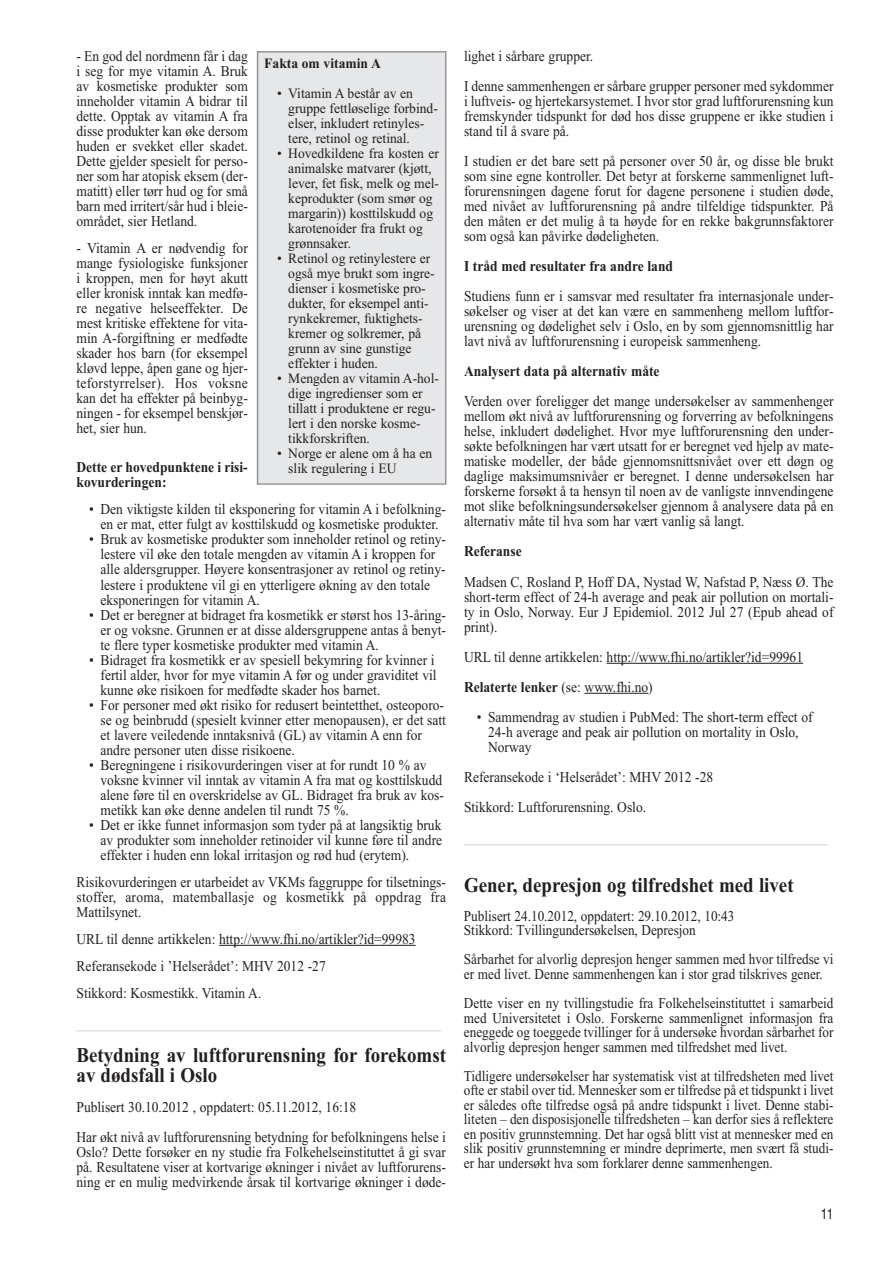
<style>
.page{position:relative;width:893px;height:1263px;background:#fff}
.page>*{position:absolute;margin:0;border:0;box-sizing:border-box;transform-origin:0 0}
.t1{font:700 21px/19.5px "Times New Roman";color:#231f20;scale:.9 1}
.t2{font:15px/15px "Times New Roman";color:#231f20;text-align:justify;scale:.9 1}
.t3{font:15px/14.5px "Times New Roman";color:#231f20;scale:.88 1}
.t4{font:700 15px/15px "Times New Roman";color:#231f20;scale:.9 1}
.t5{font:15px "Times New Roman";color:#bbbdc0;scale:.9 1}
.t6{font:15px "Helvetica";color:#231f20;scale:.8 1}
.t7{font:14.25px/15px "Times New Roman";color:#231f20;scale:.95 1}
.t8{font:700 14.25px "Times New Roman";color:#231f20;scale:.95 1}
.s1{font-weight:700}
</style>
<div class="page">
<hr style="left:219px;top:945px;width:197px;height:1px;background:#231f20">
<hr style="left:607px;top:663px;width:196px;height:1px;background:#231f20">
<hr style="left:585px;top:693px;width:63px;height:1px;background:#231f20">
<div style="left:258px;top:53px;width:187px;height:430px;background:#e6e7e8"></div>
<div style="left:257px;top:51px;width:189px;height:434px;border:2px solid #939598"></div>
<p class="t2" style="left:77px;top:50px;width:192px">- En god del nordmenn får i dag i seg for mye vitamin A. Bruk av kosmetiske produkter som inneholder vitamin A bidrar til dette. Opptak av vitamin A fra disse produkter kan øke dersom huden er svekket eller skadet.<br>Dette gjelder spesielt for perso&shy;ner som har atopisk eksem (der&shy;matitt) eller tørr hud og for små barn med irritert/sår hud i bleie&shy;området, sier Hetland.</p>
<p class="t2" style="left:77px;top:242px;width:192px">- Vitamin A er nødvendig for mange fysiologiske funksjoner i kroppen, men for høyt akutt eller kronisk inntak kan medfø&shy;re negative helseeffekter. De mest kritiske effektene for vita&shy;min A-forgiftning er medfødte skader hos barn (for eksempel kløvd leppe, åpen gane og hjer&shy;teforstyrrelser). Hos voksne kan det ha effekter på beinbyg&shy;ningen - for eksempel benskjør&shy;het, sier hun.</p>
<p class="t4" style="left:77px;top:462px;width:192px">Dette er hovedpunktene i risi&shy;kovurderingen:</p>
<p class="t2" style="left:89px;top:503px;width:398px;text-align:center">• Den viktigste kilden til eksponering for vitamin A i befolkning&shy;en er mat, etter fulgt av kosttilskudd og kosmetiske produkter.</p>
<p class="t2" style="left:101px;top:533px;width:385px;text-align:left;text-indent:-11px">• Bruk av kosmetiske produkter som inneholder retinol og retiny&shy;lestere vil øke den totale mengden av vitamin A i kroppen for alle aldersgrupper. Høyere konsentrasjoner av retinol og retiny&shy;lestere i produktene vil gi en ytterligere økning av den totale eksponeringen for vitamin A.</p>
<p class="t2" style="left:101px;top:608px;width:385px;text-indent:-11px">• Det er beregner at bidraget fra kosmetikk er størst hos 13-åring&shy;er og voksne. Grunnen er at disse aldersgruppene antas å benyt&shy;te flere typer kosmetiske produkter med vitamin A.</p>
<p class="t2" style="left:101px;top:653px;width:375px;text-align:left;text-indent:-11px">• Bidraget fra kosmetikk er av spesiell bekymring for kvinner i fertil alder, hvor for mye vitamin A før og under graviditet vil kunne øke risikoen for medfødte skader hos barnet.</p>
<p class="t2" style="left:101px;top:698px;width:385px;text-align:left;text-indent:-11px">• For personer med økt risiko for redusert beintetthet, osteoporo&shy;se og beinbrudd (spesielt kvinner etter menopausen), er det satt et lavere veiledende inntaksnivå (GL) av vitamin A enn for andre personer uten disse risikoene.</p>
<p class="t2" style="left:101px;top:758px;width:383px;text-align:left;text-indent:-11px">• Beregningene i risikovurderingen viser at for rundt 10 % av voksne kvinner vil inntak av vitamin A fra mat og kosttilskudd alene føre til en overskridelse av GL. Bidraget fra bruk av kos&shy;metikk kan øke denne andelen til rundt 75 %.</p>
<p class="t2" style="left:101px;top:818px;width:381px;text-indent:-11px">• Det er ikke funnet informasjon som tyder på at langsiktig bruk av produkter som inneholder retinoider vil kunne føre til andre effekter i huden enn lokal irritasjon og rød hud (erytem).</p>
<p class="t2" style="left:77px;top:875px;width:412px">Risikovurderingen er utarbeidet av VKMs faggruppe for tilsetnings&shy;stoffer, aroma, matemballasje og kosmetikk på oppdrag fra Mattilsynet.</p>
<p class="t2" style="left:77px;top:926px;width:378px;line-height:27px;text-align:left">URL til denne artikkelen: http://www.fhi.no/artikler?id=99983<br>Referansekode i ’Helserådet’: MHV 2012 -27<br>Stikkord: Kosmestikk. Vitamin A.</p>
<p class="t5" style="left:77px;top:1017px;width:406px">______________________________________________________</p>
<h1 class="t1" style="left:77px;top:1048px;width:412px">Betydning av luftforurensning for forekomst av dødsfall i Oslo</h1>
<p class="t2" style="left:77px;top:1093px;width:412px;line-height:30px">Publisert 30.10.2012 , oppdatert: 05.11.2012, 16:18<br>Har økt nivå av luftforurensning betydning for befolkningens helse i</p>
<p class="t2" style="left:77px;top:1146px;width:412px">Oslo? Dette forsøker en ny studie fra Folkehelseinstituttet å gi svar på. Resultatene viser at kortvarige økninger i nivået av luftforurens&shy;ning er en mulig medvirkende årsak til kortvarige økninger i døde-</p>
<p class="t8" style="left:264px;top:59px;width:124px">Fakta om vitamin A</p>
<p class="t7" style="left:288px;top:87px;width:159px;text-indent:-11px">• Vitamin A består av en gruppe fettløselige forbind&shy;elser, inkludert retinyles&shy;tere, retinol og retinal.</p>
<p class="t7" style="left:288px;top:147px;width:160px;text-indent:-11px">• Hovedkildene fra kosten er animalske matvarer (kjøtt, lever, fet fisk, melk og mel&shy;keprodukter (som smør og margarin)) kosttilskudd og karotenoider fra frukt og grønnsaker.</p>
<p class="t7" style="left:288px;top:252px;width:156px;text-indent:-11px">• Retinol og retinylestere er også mye brukt som ingre&shy;dienser i kosmetiske pro&shy;dukter, for eksempel anti&shy;rynkekremer, fuktighets&shy;kremer og solkremer, på grunn av sine gunstige effekter i huden.</p>
<p class="t7" style="left:288px;top:372px;width:160px;text-indent:-11px">• Mengden av vitamin A-hol&shy;dige ingredienser som er tillatt i produktene er regu&shy;lert i den norske kosme&shy;tikkforskriften.</p>
<p class="t7" style="left:288px;top:447px;width:153px;text-indent:-11px">• Norge er alene om å ha en slik regulering i EU</p>
<p class="t2" style="left:464px;top:43px;width:412px;line-height:30px">lighet i sårbare grupper.<br>I denne sammenhengen er sårbare grupper personer med sykdommer</p>
<p class="t2" style="left:464px;top:95px;width:412px">i luftveis- og hjertekarsystemet. I hvor stor grad luftforurensning kun fremskynder tidspunkt for død hos disse gruppene er ikke studien i stand til å svare på.</p>
<p class="t2" style="left:464px;top:155px;width:412px">I studien er det bare sett på personer over 50 år, og disse ble brukt som sine egne kontroller. Det betyr at forskerne sammenlignet luft&shy;forurensningen dagene forut for dagene personene i studien døde, med nivået av luftforurensning på andre tilfeldige tidspunkter. På den måten er det mulig å ta høyde for en rekke bakgrunnsfaktorer som også kan påvirke dødeligheten.</p>
<p class="t4" style="left:464px;top:261px;width:234px">I tråd med resultater fra andre land</p>
<p class="t2" style="left:464px;top:290px;width:412px">Studiens funn er i samsvar med resultater fra internasjonale under&shy;søkelser og viser at det kan være en sammenheng mellom luftfor&shy;urensning og dødelighet selv i Oslo, en by som gjennomsnittlig har lavt nivå av luftforurensning i europeisk sammenheng.</p>
<p class="t4" style="left:464px;top:366px;width:219px">Analysert data på alternativ måte</p>
<p class="t2" style="left:464px;top:395px;width:412px">Verden over foreligger det mange undersøkelser av sammenhenger mellom økt nivå av luftforurensning og forverring av befolkningens helse, inkludert dødelighet. Hvor mye luftforurensning den under&shy;søkte befolkningen har vært utsatt for er beregnet ved hjelp av mate&shy;matiske modeller, der både gjennomsnittsnivået over ett døgn og daglige maksimumsnivåer er beregnet. I denne undersøkelsen har forskerne forsøkt å ta hensyn til noen av de vanligste innvendingene mot slike befolkningsundersøkelser gjennom å analysere data på en alternativ måte til hva som har vært vanlig så langt.</p>
<p class="t4" style="left:464px;top:546px;width:66px">Referanse</p>
<p class="t2" style="left:464px;top:575px;width:412px">Madsen C, Rosland P, Hoff DA, Nystad W, Nafstad P, Næss Ø. The short-term effect of 24-h average and peak air pollution on mortali&shy;ty in Oslo, Norway. Eur J Epidemiol. 2012 Jul 27 (Epub ahead of print).</p>
<p class="t2" style="left:464px;top:643px;width:378px;line-height:30px">URL til denne artikkelen: http://www.fhi.no/artikler?id=99961<br><span class="s1">Relaterte lenker</span> (se: www.fhi.no)</p>
<p class="t2" style="left:488px;top:710px;width:362px;text-align:left;text-indent:-11px">• Sammendrag av studien i PubMed: The short-term effect of<br>24-h average and peak air pollution on mortality in Oslo,<br>Norway</p>
<p class="t2" style="left:464px;top:763px;width:278px;line-height:30px">Referansekode i ‘Helserådet’: MHV 2012 -28<br>Stikkord: Luftforurensning. Oslo.</p>
<p class="t5" style="left:464px;top:831px;width:406px">______________________________________________________</p>
<h1 class="t1" style="left:464px;top:877px;width:368px">Gener, depresjon og tilfredshet med livet</h1>
<p class="t3" style="left:464px;top:910px;width:309px">Publisert 24.10.2012, oppdatert: 29.10.2012, 10:43<br>Stikkord: Tvillingundersøkelsen, Depresjon</p>
<p class="t3" style="left:464px;top:953px;width:421px">Sårbarhet for alvorlig depresjon henger sammen med hvor tilfredse vi er med livet. Denne sammenhengen kan i stor grad tilskrives gener.</p>
<p class="t3" style="left:464px;top:997px;width:421px;text-align:justify">Dette viser en ny tvillingstudie fra Folkehelseinstituttet i samarbeid med Universitetet i Oslo. Forskerne sammenlignet informasjon fra eneggede og toeggede tvillinger for å undersøke hvordan sårbarhet for alvorlig depresjon henger sammen med tilfredshet med livet.</p>
<p class="t3" style="left:464px;top:1070px;width:421px;text-align:justify">Tidligere undersøkelser har systematisk vist at tilfredsheten med livet ofte er stabil over tid. Mennesker som er tilfredse på et tidspunkt i livet er således ofte tilfredse også på andre tidspunkt i livet. Denne stabi&shy;liteten – den disposisjonelle tilfredsheten – kan derfor sies å reflektere en positiv grunnstemning. Det har også blitt vist at mennesker med en slik positiv grunnstemning er mindre deprimerte, men svært få studi&shy;er har undersøkt hva som forklarer denne sammenhengen.</p>
<p class="t6" style="left:821px;top:1208px;width:17px">11</p>
</div>
